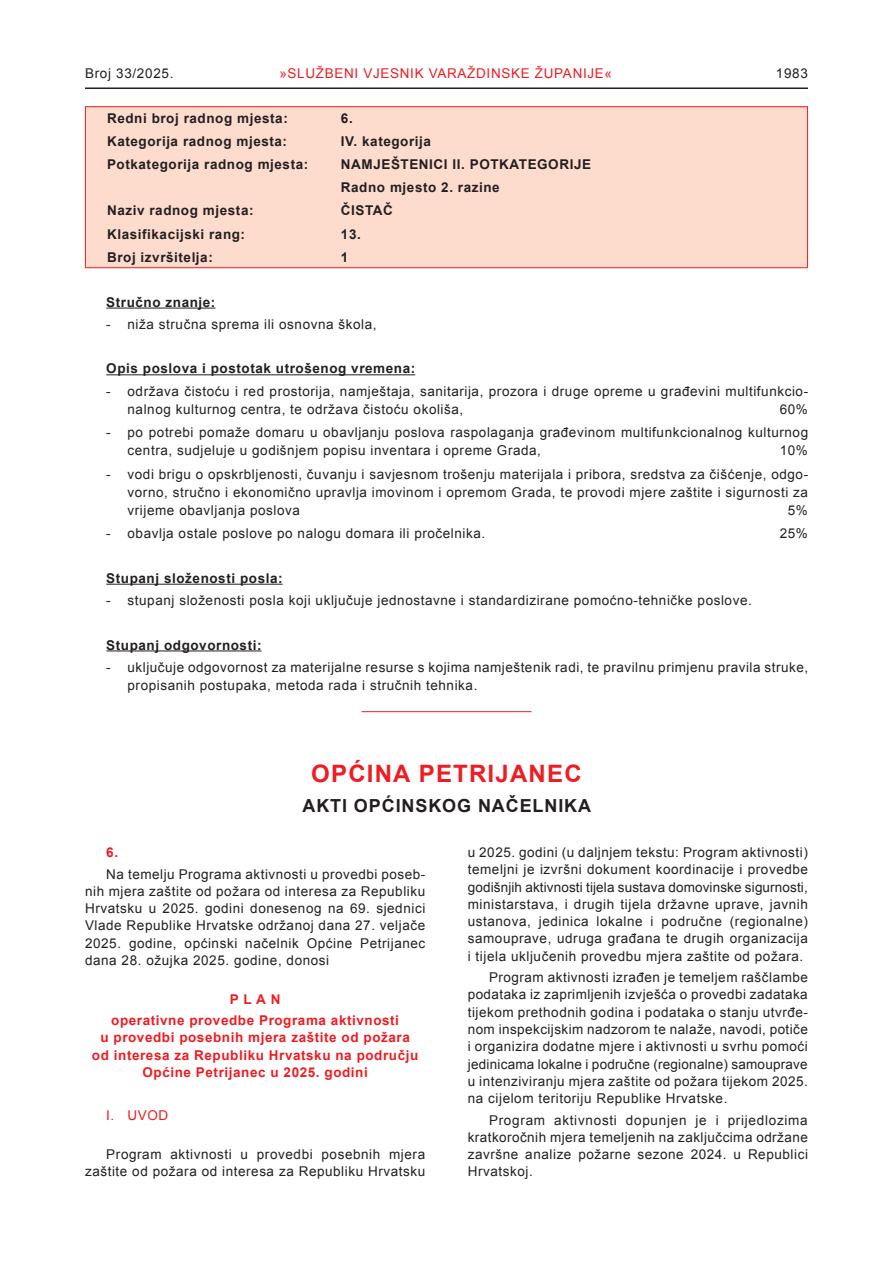
<style>
.page{position:relative;width:893px;height:1263px;background:#fff}
.page>*{position:absolute;margin:0;border:0;box-sizing:border-box;transform-origin:0 0}
.t1{font:700 24px "Arial";letter-spacing:.05em;color:#ee1d23}
.t2{font:700 18px "Arial";letter-spacing:.05em;color:#231f20}
.t3{font:13.5px/17.2px "Arial";letter-spacing:.04em;color:#231f20;text-align:justify}
.t4{font:700 13.5px/23.2px "Arial";letter-spacing:.04em;color:#231f20}
.t5{font:700 13.5px/17.2px "Arial";letter-spacing:.04em;color:#ee1d23;text-align:center}
.t6{font:13.5px "Arial";letter-spacing:.05em;color:#ee1d23}
</style>
<div class="page">
<hr style="left:85px;top:87px;width:723px;height:2px;background:#231f20">
<hr style="left:106px;top:308px;width:109px;height:1px;background:#231f20">
<hr style="left:106px;top:374px;width:309px;height:1px;background:#231f20">
<hr style="left:106px;top:584px;width:177px;height:1px;background:#231f20">
<hr style="left:106px;top:651px;width:156px;height:1px;background:#231f20">
<div style="left:85px;top:107px;width:722px;height:161px;background:#fddcce"></div>
<hr style="left:85px;top:106px;width:723px;height:1px;background:#ee1d23">
<hr style="left:85px;top:107px;width:1px;height:160px;background:#ee1d23">
<hr style="left:807px;top:107px;width:1px;height:160px;background:#ee1d23">
<hr style="left:85px;top:267px;width:723px;height:1px;background:#ee1d23">
<hr style="left:361px;top:711px;width:170px;height:1px;background:#ee1d23">
<p class="t3" style="left:85px;top:65px;width:90px">Broj 33/2025.</p>
<p class="t6" style="left:279px;top:64px;width:334px">»SLUŽBENI VJESNIK VARAŽDINSKE ŽUPANIJE«</p>
<p class="t3" style="left:776px;top:65px;width:34px">1983</p>
<p class="t4" style="left:107px;top:107px;width:182px">Redni broj radnog mjesta:</p>
<p class="t4" style="left:341px;top:107px;width:13px">6.</p>
<p class="t4" style="left:107px;top:130px;width:182px">Kategorija radnog mjesta:</p>
<p class="t4" style="left:341px;top:130px;width:92px">IV. kategorija</p>
<p class="t4" style="left:107px;top:153px;width:203px">Potkategorija radnog mjesta:</p>
<p class="t4" style="left:341px;top:153px;width:252px">NAMJEŠTENICI II. POTKATEGORIJE<br>Radno mjesto 2. razine</p>
<p class="t4" style="left:107px;top:199px;width:148px">Naziv radnog mjesta:</p>
<p class="t4" style="left:341px;top:199px;width:54px">ČISTAČ</p>
<p class="t4" style="left:107px;top:223px;width:140px">Klasifikacijski rang:</p>
<p class="t4" style="left:341px;top:223px;width:21px">13.</p>
<p class="t4" style="left:107px;top:246px;width:107px">Broj izvršitelja:</p>
<p class="t4" style="left:341px;top:246px;width:9px">1</p>
<p class="t4" style="left:106px;top:291px;width:111px">Stručno znanje:</p>
<p class="t3" style="left:106px;top:316px;width:272px">- niža stručna sprema ili osnovna škola,</p>
<p class="t4" style="left:106px;top:357px;width:310px">Opis poslova i postotak utrošenog vremena:</p>
<p class="t3" style="left:128px;top:382px;width:682px;line-height:18px;text-indent:-21px">- održava čistoću i red prostorija, namještaja, sanitarija, prozora i druge opreme u građevini multifunkcio&shy;nalnog kulturnog centra, te održava čistoću okoliša,</p>
<p class="t3" style="left:780px;top:400px;width:30px">60%</p>
<p class="t3" style="left:128px;top:424px;width:682px;line-height:18px;text-indent:-21px">- po potrebi pomaže domaru u obavljanju poslova raspolaganja građevinom multifunkcionalnog kulturnog centra, sudjeluje u godišnjem popisu inventara i opreme Grada,</p>
<p class="t3" style="left:780px;top:442px;width:30px">10%</p>
<p class="t3" style="left:128px;top:465px;width:682px;line-height:18px;text-indent:-21px">- vodi brigu o opskrbljenosti, čuvanju i savjesnom trošenju materijala i pribora, sredstva za čišćenje, odgo&shy;vorno, stručno i ekonomično upravlja imovinom i opremom Grada, te provodi mjere zaštite i sigurnosti za vrijeme obavljanja poslova</p>
<p class="t3" style="left:788px;top:501px;width:22px">5%</p>
<p class="t3" style="left:106px;top:525px;width:380px">- obavlja ostale poslove po nalogu domara ili pročelnika.</p>
<p class="t3" style="left:780px;top:525px;width:30px">25%</p>
<p class="t4" style="left:106px;top:567px;width:178px">Stupanj složenosti posla:</p>
<p class="t3" style="left:106px;top:592px;width:647px">- stupanj složenosti posla koji uključuje jednostavne i standardizirane pomoćno-tehničke poslove.</p>
<p class="t4" style="left:106px;top:634px;width:157px">Stupanj odgovornosti:</p>
<p class="t3" style="left:128px;top:658px;width:682px;line-height:18px;text-indent:-21px">- uključuje odgovornost za materijalne resurse s kojima namještenik radi, te pravilnu primjenu pravila struke, propisanih postupaka, metoda rada i stručnih tehnika.</p>
<h1 class="t1" style="left:311px;top:757px;width:272px">OPĆINA PETRIJANEC</h1>
<h2 class="t2" style="left:302px;top:793px;width:290px">AKTI OPĆINSKOG NAČELNIKA</h2>
<p class="t5" style="left:106px;top:844px;width:13px">6.</p>
<p class="t3" style="left:85px;top:865px;width:342px;text-indent:21px">Na temelju Programa aktivnosti u provedbi poseb&shy;nih mjera zaštite od požara od interesa za Republiku Hrvatsku u 2025. godini donesenog na 69. sjednici Vlade Republike Hrvatske održanoj dana 27. veljače 2025. godine, općinski načelnik Općine Petrijanec dana 28. ožujka 2025. godine, donosi</p>
<p class="t5" style="left:111px;top:989px;width:289px;line-height:21.5px">PLAN<br>operativne provedbe Programa aktivnosti</p>
<p class="t5" style="left:92px;top:1029px;width:328px">u provedbi posebnih mjera zaštite od požara od interesa za Republiku Hrvatsku na području<br>Općine Petrijanec u 2025. godini</p>
<p class="t6" style="left:106px;top:1106px;width:63px">I. UVOD</p>
<p class="t3" style="left:85px;top:1146px;width:342px;text-align:right">Program aktivnosti u provedbi posebnih mjera zaštite od požara od interesa za Republiku Hrvatsku</p>
<p class="t3" style="left:468px;top:844px;width:342px">u 2025. godini (u daljnjem tekstu: Program aktivnosti) temeljni je izvršni dokument koordinacije i provedbe godišnjih aktivnosti tijela sustava domovinske sigurnosti, ministarstava, i drugih tijela državne uprave, javnih ustanova, jedinica lokalne i područne (regionalne) samouprave, udruga građana te drugih organizacija i tijela uključenih provedbu mjera zaštite od požara.</p>
<p class="t3" style="left:468px;top:969px;width:342px;text-indent:21px">Program aktivnosti izrađen je temeljem raščlambe podataka iz zaprimljenih izvješća o provedbi zadataka tijekom prethodnih godina i podataka o stanju utvrđe&shy;nom inspekcijskim nadzorom te nalaže, navodi, potiče i organizira dodatne mjere i aktivnosti u svrhu pomoći jedinicama lokalne i područne (regionalne) samouprave u intenziviranju mjera zaštite od požara tijekom 2025. na cijelom teritoriju Republike Hrvatske.</p>
<p class="t3" style="left:468px;top:1111px;width:342px;text-indent:21px">Program aktivnosti dopunjen je i prijedlozima kratkoročnih mjera temeljenih na zaključcima održane završne analize požarne sezone 2024. u Republici Hrvatskoj.</p>
</div>
